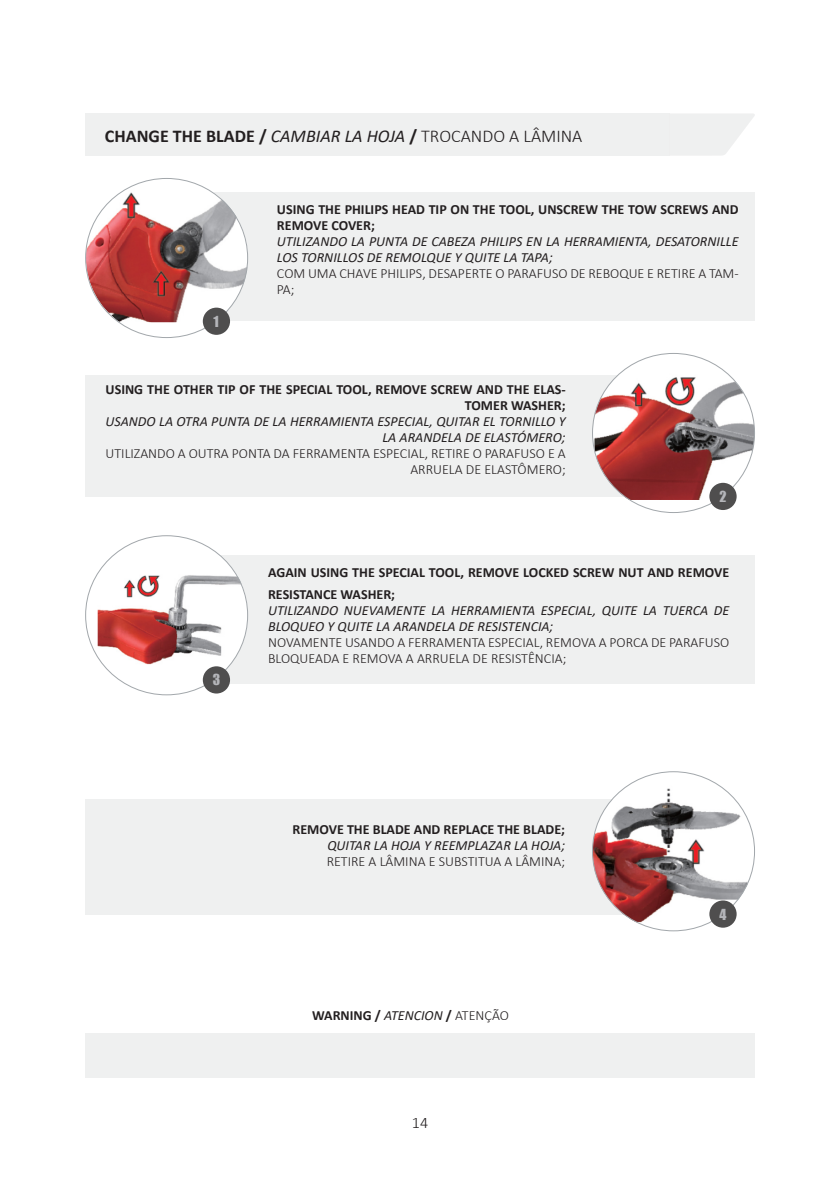
<style>
.page{position:relative;width:840px;height:1191px;background:#fff}
.page>*{position:absolute;margin:0;border:0;box-sizing:border-box;transform-origin:0 0}
.t1{font:700 18px "Calibri";color:#231f20}
.t2{font:300 16px "Calibri";color:#231f20}
.t3{font:italic 14px/16px "Calibri";color:#231f20}
.t4{font:300 14px/16px "Calibri";color:#231f20}
.t5{font:700 14px/16px "Calibri";color:#231f20}
.t6{font:14px "Impact";color:#b4b5b9}
.s1{font-weight:400;font-style:italic}
.s2{font-weight:300}
</style>
<div class="page">
<div style="left:164px;top:556px;width:590px;height:128px;background:#eff0f0"></div>
<svg style="left:669px;top:113px;width:86px;height:43px"></svg>
<div style="left:85px;top:113px;width:584px;height:43px;background:#eff0f0"></div>
<div style="left:164px;top:192px;width:590px;height:128px;background:#eff0f0"></div>
<div style="left:85px;top:376px;width:589px;height:121px;background:#eff0f0"></div>
<div style="left:592px;top:354px;width:162px;height:159px;background:#fff;border-radius:50%"></div>
<img style="left:594px;top:372px;width:160px;height:128px">
<img style="left:86px;top:179px;width:162px;height:143px">
<div style="left:86px;top:535px;width:162px;height:159px;background:#fff;border-radius:50%"></div>
<img style="left:98px;top:571px;width:147px;height:94px">
<div style="left:203px;top:666px;width:27px;height:27px;background:#4f4e4e;border-radius:50%"></div>
<div style="left:709px;top:483px;width:27px;height:27px;background:#4f4e4e;border-radius:50%"></div>
<div style="left:203px;top:308px;width:27px;height:27px;background:#4f4e4e;border-radius:50%"></div>
<div style="left:85px;top:799px;width:589px;height:115px;background:#eff0f0"></div>
<img style="left:592px;top:780px;width:155px;height:142px">
<div style="left:709px;top:900px;width:27px;height:27px;background:#4f4e4e;border-radius:50%"></div>
<div style="left:85px;top:1033px;width:669px;height:44px;background:#eff0f0"></div>
<p class="t1" style="left:105px;top:123px;width:478px">CHANGE THE BLADE / <span class="s1">CAMBIAR LA HOJA</span> / <span class="s2">TROCANDO A LÂMINA</span></p>
<p class="t6" style="left:213px;top:310px;width:7px">1</p>
<p class="t5" style="left:277px;top:201px;width:463px">USING THE PHILIPS HEAD TIP ON THE TOOL, UNSCREW THE TOW SCREWS AND<br>REMOVE COVER;</p>
<p class="t3" style="left:277px;top:232px;width:463px">UTILIZANDO LA PUNTA DE CABEZA PHILIPS EN LA HERRAMIENTA, DESATORNILLE<br>LOS TORNILLOS DE REMOLQUE Y QUITE LA TAPA;</p>
<p class="t4" style="left:277px;top:265px;width:463px">COM UMA CHAVE PHILIPS, DESAPERTE O PARAFUSO DE REBOQUE E RETIRE A TAM-<br>PA;</p>
<p class="t5" style="left:105px;top:381px;width:461px;text-align:right">USING THE OTHER TIP OF THE SPECIAL TOOL, REMOVE SCREW AND THE ELAS-<br>TOMER WASHER;</p>
<p class="t3" style="left:105px;top:413px;width:461px;text-align:right">USANDO LA OTRA PUNTA DE LA HERRAMIENTA ESPECIAL, QUITAR EL TORNILLO Y<br>LA ARANDELA DE ELASTÓMERO;</p>
<p class="t4" style="left:105px;top:445px;width:461px;text-align:right">UTILIZANDO A OUTRA PONTA DA FERRAMENTA ESPECIAL, RETIRE O PARAFUSO E A<br>ARRUELA DE ELASTÔMERO;</p>
<p class="t6" style="left:719px;top:485px;width:9px">2</p>
<p class="t6" style="left:212px;top:669px;width:9px">3</p>
<p class="t5" style="left:268px;top:560px;width:462px;line-height:22px">AGAIN USING THE SPECIAL TOOL, REMOVE LOCKED SCREW NUT AND REMOVE<br>RESISTANCE WASHER;</p>
<p class="t3" style="left:268px;top:601px;width:462px">UTILIZANDO NUEVAMENTE LA HERRAMIENTA ESPECIAL, QUITE LA TUERCA DE<br>BLOQUEO Y QUITE LA ARANDELA DE RESISTENCIA;</p>
<p class="t4" style="left:268px;top:634px;width:462px">NOVAMENTE USANDO A FERRAMENTA ESPECIAL, REMOVA A PORCA DE PARAFUSO<br>BLOQUEADA E REMOVA A ARRUELA DE RESISTÊNCIA;</p>
<p class="t5" style="left:292px;top:821px;width:274px">REMOVE THE BLADE AND REPLACE THE BLADE;</p>
<p class="t3" style="left:327px;top:836px;width:239px">QUITAR LA HOJA Y REEMPLAZAR LA HOJA;</p>
<p class="t4" style="left:326px;top:853px;width:240px">RETIRE A LÂMINA E SUBSTITUA A LÂMINA;</p>
<p class="t5" style="left:312px;top:1007px;width:198px">WARNING / <span class="s1">ATENCION</span> / <span class="s2">ATENÇÃO</span></p>
<p class="t2" style="left:411px;top:1112px;width:18px">14</p>
<p class="t6" style="left:719px;top:903px;width:8px">4</p>
</div>
